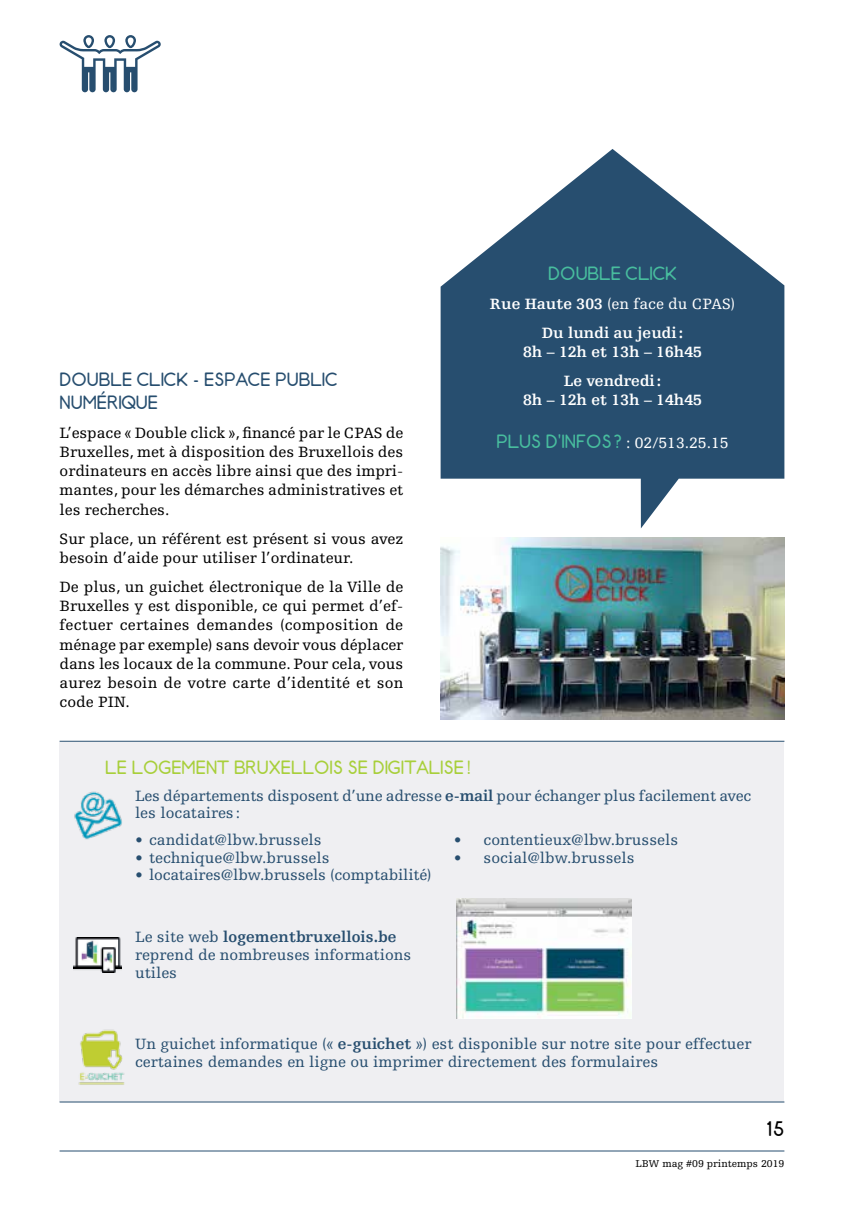
<style>
.page{position:relative;width:844px;height:1211px;background:#fff}
.page>*{position:absolute;margin:0;border:0;box-sizing:border-box;transform-origin:0 0}
.t1{font:21px "AR Techni";color:#000}
.t2{font:19.25px "AR Techni";color:#a8cf3b}
.t3{font:19.25px/23.1px "AR Techni";color:#274e6f}
.t4{font:19.25px "AR Techni";color:#48bd9e}
.t5{font:15.75px/19.2px "Egyptienne F";color:#000;text-align:justify}
.t6{font:15.75px/17.5px "Egyptienne F";color:#274e6f}
.t7{font:700 15.75px/28.9px "Egyptienne F";color:#fff;text-align:center}
.t8{font:15.75px "Egyptienne F";color:#fff}
.t9{font:10.5px "Egyptienne F";color:#000}
.s1{font-weight:400}
.s2{font-family:"AR Techni";font-size:19.25px;color:#48bd9e}
.s3{font-weight:700}
</style>
<div class="page">
<div style="left:60px;top:741px;width:724px;height:360px;background:#efeff2"></div>
<hr style="left:60px;top:740px;width:724px;height:1px;background:#274e6f">
<svg style="left:440px;top:149px;width:344px;height:379px;fill:#274e6f"></svg>
<hr style="left:60px;top:1150px;width:724px;height:1px;background:#274e6f">
<svg style="left:59px;top:35px;width:102px;height:57px"></svg>
<hr style="left:60px;top:1101px;width:724px;height:1px;background:#274e6f">
<img style="left:78px;top:1029px;width:47px;height:56px">
<img style="left:73px;top:937px;width:48px;height:35px">
<img style="left:74px;top:791px;width:48px;height:49px">
<img style="left:456px;top:898px;width:175px;height:120px">
<img style="left:440px;top:538px;width:344px;height:181px">
<p class="t3" style="left:60px;top:367px;width:279px">DOUBLE CLICK - ESPACE PUBLIC<br>NUMÉRIQUE</p>
<p class="t5" style="left:60px;top:423px;width:345px">L’espace « Double click », financé par le CPAS de Bruxelles, met à disposition des Bruxellois des ordinateurs en accès libre ainsi que des impri&shy;mantes, pour les démarches administratives et les recherches.</p>
<p class="t5" style="left:60px;top:529px;width:345px">Sur place, un référent est présent si vous avez besoin d’aide pour utiliser l’ordinateur.</p>
<p class="t5" style="left:60px;top:577px;width:345px">De plus, un guichet électronique de la Ville de Bruxelles y est disponible, ce qui permet d’ef&shy;fectuer certaines demandes (composition de ménage par exemple) sans devoir vous déplacer dans les locaux de la commune. Pour cela, vous aurez besoin de votre carte d’identité et son code PIN.</p>
<p class="t4" style="left:548px;top:262px;width:130px">DOUBLE CLICK</p>
<p class="t7" style="left:489px;top:290px;width:247px">Rue Haute 303 <span class="s1">(en face du CPAS)<br></span>Du lundi au jeudi:</p>
<p class="t7" style="left:523px;top:338px;width:180px">8h – 12h et 13h – 16h45<br>Le vendredi:</p>
<p class="t7" style="left:523px;top:386px;width:180px">8h – 12h et 13h – 14h45</p>
<p class="t8" style="left:496px;top:434px;width:234px"><span class="s2">PLUS D’INFOS?</span> : 02/513.25.15</p>
<p class="t2" style="left:105px;top:755px;width:368px">LE LOGEMENT BRUXELLOIS SE DIGITALISE!</p>
<p class="t6" style="left:135px;top:787px;width:617px">Les départements disposent d’une adresse <span class="s3">e-mail</span> pour échanger plus facilement avec les locataires:</p>
<p class="t6" style="left:135px;top:831px;width:188px">• candidat@lbw.brussels</p>
<p class="t6" style="left:453px;top:831px;width:226px">• contentieux@lbw.brussels</p>
<p class="t6" style="left:135px;top:849px;width:196px">• technique@lbw.brussels</p>
<p class="t6" style="left:453px;top:849px;width:182px">• social@lbw.brussels</p>
<p class="t6" style="left:135px;top:866px;width:298px">• locataires@lbw.brussels (comptabilité)</p>
<p class="t6" style="left:135px;top:928px;width:278px">Le site web <span class="s3">logementbruxellois.be </span>reprend de nombreuses informations utiles</p>
<p class="t6" style="left:135px;top:1035px;width:617px">Un guichet informatique (« <span class="s3">e-guichet</span> ») est disponible sur notre site pour effectuer certaines demandes en ligne ou imprimer directement des formulaires</p>
<h1 class="t1" style="left:765px;top:1116px;width:20px">15</h1>
<p class="t9" style="left:635px;top:1158px;width:150px">LBW mag #09 printemps 2019</p>
</div>
